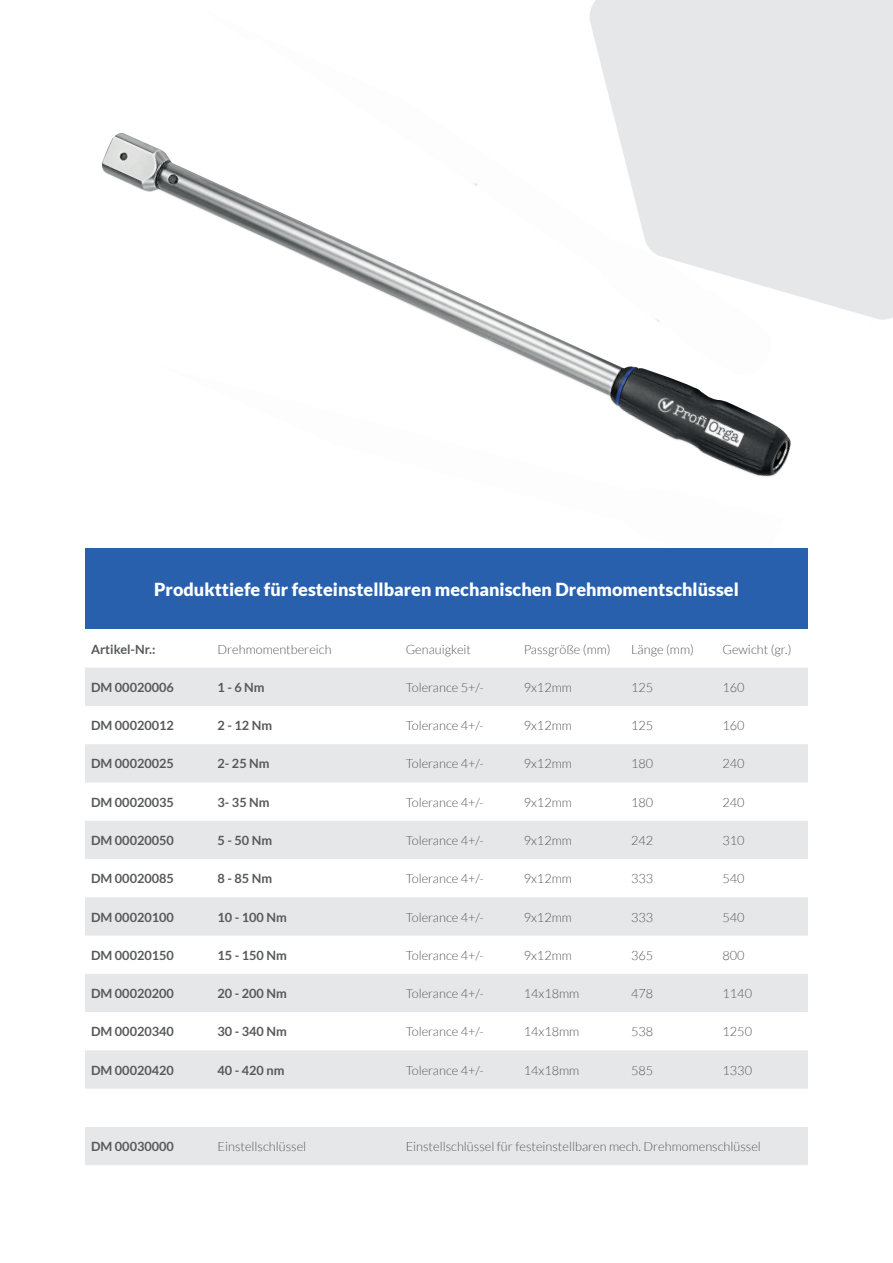
<style>
.page{position:relative;width:893px;height:1263px;background:#fff}
.page>*{position:absolute;margin:0;border:0;box-sizing:border-box;transform-origin:0 0}
.t1{font:900 18px "Lato";color:#fff}
.t2{font:300 12.75px "Lato";color:#57585a}
.t3{font:700 12.75px "Lato";color:#57585a}
</style>
<div class="page">
<img style="left:100px;top:132px;width:708px;height:417px">
<svg style="left:588px;top:0;width:305px;height:321px;fill:#e6e7e9"></svg>
<div style="left:85px;top:549px;width:723px;height:80px;background:#2960ad"></div>
<svg style="left:85px;top:668px;width:723px;height:497px;fill:#e6e7e9"></svg>
<h1 class="t1" style="left:154px;top:579px;width:586px">Produkttiefe für festeinstellbaren mechanischen Drehmomentschlüssel</h1>
<p class="t3" style="left:91px;top:642px;width:66px">Artikel-Nr.:</p>
<p class="t2" style="left:218px;top:642px;width:116px">Drehmomentbereich</p>
<p class="t2" style="left:406px;top:642px;width:67px">Genauigkeit</p>
<p class="t2" style="left:524px;top:642px;width:89px">Passgröße (mm)</p>
<p class="t2" style="left:631px;top:642px;width:64px">Länge (mm)</p>
<p class="t2" style="left:722px;top:642px;width:71px">Gewicht (gr.)</p>
<p class="t3" style="left:91px;top:680px;width:85px">DM 00020006</p>
<p class="t3" style="left:218px;top:680px;width:49px">1 - 6 Nm</p>
<p class="t2" style="left:406px;top:680px;width:80px">Tolerance 5+/-</p>
<p class="t2" style="left:524px;top:680px;width:50px">9x12mm</p>
<p class="t2" style="left:631px;top:680px;width:24px">125</p>
<p class="t2" style="left:722px;top:680px;width:24px">160</p>
<p class="t3" style="left:91px;top:718px;width:85px">DM 00020012</p>
<p class="t3" style="left:218px;top:718px;width:56px">2 - 12 Nm</p>
<p class="t2" style="left:406px;top:719px;width:80px">Tolerance 4+/-</p>
<p class="t2" style="left:524px;top:719px;width:50px">9x12mm</p>
<p class="t2" style="left:631px;top:719px;width:24px">125</p>
<p class="t2" style="left:722px;top:719px;width:24px">160</p>
<p class="t3" style="left:91px;top:756px;width:85px">DM 00020025</p>
<p class="t3" style="left:218px;top:756px;width:54px">2- 25 Nm</p>
<p class="t2" style="left:406px;top:757px;width:80px">Tolerance 4+/-</p>
<p class="t2" style="left:524px;top:757px;width:50px">9x12mm</p>
<p class="t2" style="left:631px;top:757px;width:24px">180</p>
<p class="t2" style="left:722px;top:757px;width:24px">240</p>
<p class="t3" style="left:91px;top:795px;width:85px">DM 00020035</p>
<p class="t3" style="left:218px;top:795px;width:54px">3- 35 Nm</p>
<p class="t2" style="left:406px;top:795px;width:80px">Tolerance 4+/-</p>
<p class="t2" style="left:524px;top:795px;width:50px">9x12mm</p>
<p class="t2" style="left:631px;top:795px;width:24px">180</p>
<p class="t2" style="left:722px;top:795px;width:24px">240</p>
<p class="t3" style="left:91px;top:833px;width:85px">DM 00020050</p>
<p class="t3" style="left:218px;top:833px;width:56px">5 - 50 Nm</p>
<p class="t2" style="left:406px;top:833px;width:80px">Tolerance 4+/-</p>
<p class="t2" style="left:524px;top:833px;width:50px">9x12mm</p>
<p class="t2" style="left:631px;top:833px;width:24px">242</p>
<p class="t2" style="left:722px;top:833px;width:24px">310</p>
<p class="t3" style="left:91px;top:871px;width:85px">DM 00020085</p>
<p class="t3" style="left:218px;top:871px;width:56px">8 - 85 Nm</p>
<p class="t2" style="left:406px;top:872px;width:80px">Tolerance 4+/-</p>
<p class="t2" style="left:524px;top:872px;width:50px">9x12mm</p>
<p class="t2" style="left:631px;top:872px;width:24px">333</p>
<p class="t2" style="left:722px;top:872px;width:24px">540</p>
<p class="t3" style="left:91px;top:909px;width:85px">DM 00020100</p>
<p class="t3" style="left:218px;top:909px;width:71px">10 - 100 Nm</p>
<p class="t2" style="left:406px;top:910px;width:80px">Tolerance 4+/-</p>
<p class="t2" style="left:524px;top:910px;width:50px">9x12mm</p>
<p class="t2" style="left:631px;top:910px;width:24px">333</p>
<p class="t2" style="left:722px;top:910px;width:24px">540</p>
<p class="t3" style="left:91px;top:948px;width:85px">DM 00020150</p>
<p class="t3" style="left:218px;top:948px;width:71px">15 - 150 Nm</p>
<p class="t2" style="left:406px;top:948px;width:80px">Tolerance 4+/-</p>
<p class="t2" style="left:524px;top:948px;width:50px">9x12mm</p>
<p class="t2" style="left:631px;top:948px;width:24px">365</p>
<p class="t2" style="left:722px;top:948px;width:24px">800</p>
<p class="t3" style="left:91px;top:986px;width:85px">DM 00020200</p>
<p class="t3" style="left:218px;top:986px;width:71px">20 - 200 Nm</p>
<p class="t2" style="left:406px;top:987px;width:80px">Tolerance 4+/-</p>
<p class="t2" style="left:524px;top:987px;width:57px">14x18mm</p>
<p class="t2" style="left:631px;top:987px;width:24px">478</p>
<p class="t2" style="left:722px;top:987px;width:31px">1140</p>
<p class="t3" style="left:91px;top:1024px;width:85px">DM 00020340</p>
<p class="t3" style="left:218px;top:1024px;width:71px">30 - 340 Nm</p>
<p class="t2" style="left:406px;top:1025px;width:80px">Tolerance 4+/-</p>
<p class="t2" style="left:524px;top:1025px;width:57px">14x18mm</p>
<p class="t2" style="left:631px;top:1025px;width:24px">538</p>
<p class="t2" style="left:722px;top:1025px;width:31px">1250</p>
<p class="t3" style="left:91px;top:1063px;width:85px">DM 00020420</p>
<p class="t3" style="left:218px;top:1063px;width:68px">40 - 420 nm</p>
<p class="t2" style="left:406px;top:1063px;width:80px">Tolerance 4+/-</p>
<p class="t2" style="left:524px;top:1063px;width:57px">14x18mm</p>
<p class="t2" style="left:631px;top:1063px;width:24px">585</p>
<p class="t2" style="left:722px;top:1063px;width:31px">1330</p>
<p class="t3" style="left:91px;top:1139px;width:85px">DM 00030000</p>
<p class="t2" style="left:218px;top:1140px;width:90px">Einstellschlüssel</p>
<p class="t2" style="left:406px;top:1140px;width:357px">Einstellschlüssel für festeinstellbaren mech. Drehmomenschlüssel</p>
</div>
